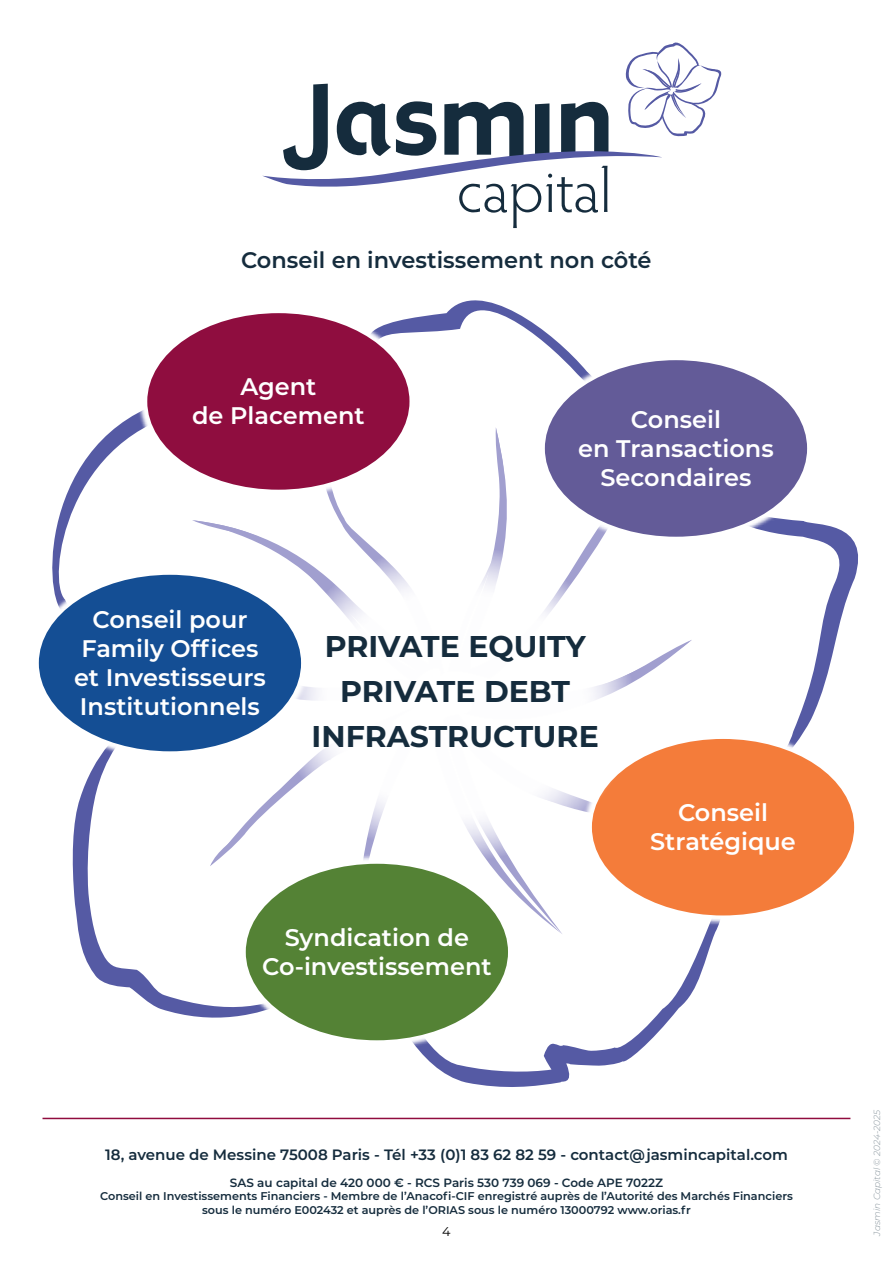
<style>
.page{position:relative;width:893px;height:1263px;background:#fff}
.page>*{position:absolute;margin:0;border:0;box-sizing:border-box;transform-origin:0 0}
.t1{font:700 30px/45px "Montserrat";color:#152c3d;text-align:center}
.t2{font:600 24px/28.8px "Montserrat";color:#fff;text-align:center}
.t3{font:600 22.5px "Montserrat";color:#152c3d}
.t4{font:600 15px "Montserrat";color:#152c3d}
.t5{font:12.75px "Montserrat";color:#000}
.t6{font:600 12px "Montserrat";color:#152c3d}
.t7{font:600 11.25px/13.5px "Montserrat";color:#152c3d;text-align:center}
.t8{font:italic 300 9px "Montserrat";color:#8a969e}
</style>
<div class="page">
<hr style="left:43px;top:1118px;width:807px;height:1px;background:#900c3e">
<svg style="left:52px;top:413px;width:85px;height:152px"></svg>
<svg style="left:419px;top:300px;width:148px;height:50px"></svg>
<svg style="left:419px;top:926px;width:299px;height:161px"></svg>
<svg style="left:72px;top:761px;width:164px;height:257px"></svg>
<svg style="left:192px;top:428px;width:500px;height:506px"></svg>
<svg style="left:666px;top:523px;width:192px;height:206px"></svg>
<div style="left:236px;top:854px;width:282px;height:196px;background:#fff"></div>
<div style="left:246px;top:864px;width:262px;height:176px;background:#548235;border-radius:50%"></div>
<svg style="left:262px;top:42px;width:460px;height:186px"></svg>
<div style="left:582px;top:729px;width:282px;height:197px;background:#fff"></div>
<div style="left:592px;top:739px;width:262px;height:176px;background:#f47c3a;border-radius:50%"></div>
<div style="left:137px;top:303px;width:282px;height:197px;background:#fff"></div>
<div style="left:147px;top:313px;width:262px;height:177px;background:#8f0d3f;border-radius:50%"></div>
<svg style="left:270px;top:536px;width:373px;height:334px"></svg>
<div style="left:535px;top:350px;width:282px;height:197px;background:#fff"></div>
<div style="left:545px;top:360px;width:262px;height:177px;background:#635b98;border-radius:50%"></div>
<div style="left:29px;top:565px;width:282px;height:196px;background:#fff"></div>
<div style="left:39px;top:575px;width:262px;height:176px;background:#144e94;border-radius:50%"></div>
<h3 class="t3" style="left:241px;top:244px;width:412px">Conseil en investissement non côté</h3>
<h2 class="t2" style="left:192px;top:371px;width:174px">Agent<br>de Placement</h2>
<h2 class="t2" style="left:578px;top:404px;width:197px">Conseil<br>en Transactions<br>Secondaires</h2>
<h2 class="t2" style="left:74px;top:604px;width:193px">Conseil pour<br>Family Offices et Investisseurs<br>Institutionnels</h2>
<h1 class="t1" style="left:312px;top:622px;width:289px">PRIVATE EQUITY<br>PRIVATE DEBT<br>INFRASTRUCTURE</h1>
<h2 class="t2" style="left:262px;top:922px;width:231px">Syndication de<br>Co-investissement</h2>
<h2 class="t2" style="left:650px;top:797px;width:147px">Conseil<br>Stratégique</h2>
<h3 class="t4" style="left:105px;top:1143px;width:684px">18, avenue de Messine 75008 Paris - Tél +33 (0)1 83 62 82 59 - contact@jasmincapital.com</h3>
<p class="t6" style="left:230px;top:1174px;width:435px">SAS au capital de 420 000 € - RCS Paris 530 739 069 - Code APE 7022Z</p>
<p class="t7" style="left:100px;top:1189px;width:694px">Conseil en Investissements Financiers - Membre de l’Anacofi-CIF enregistré auprès de l’Autorité des Marchés Financiers sous le numéro E002432 et auprès de l’ORIAS sous le numéro 13000792 www.orias.fr</p>
<p class="t5" style="left:442px;top:1222px;width:10px">4</p>
<p class="t8" style="left:871px;top:1235px;width:127px;rotate:-90deg">Jasmin Capital © 2024-2025</p>
</div>
